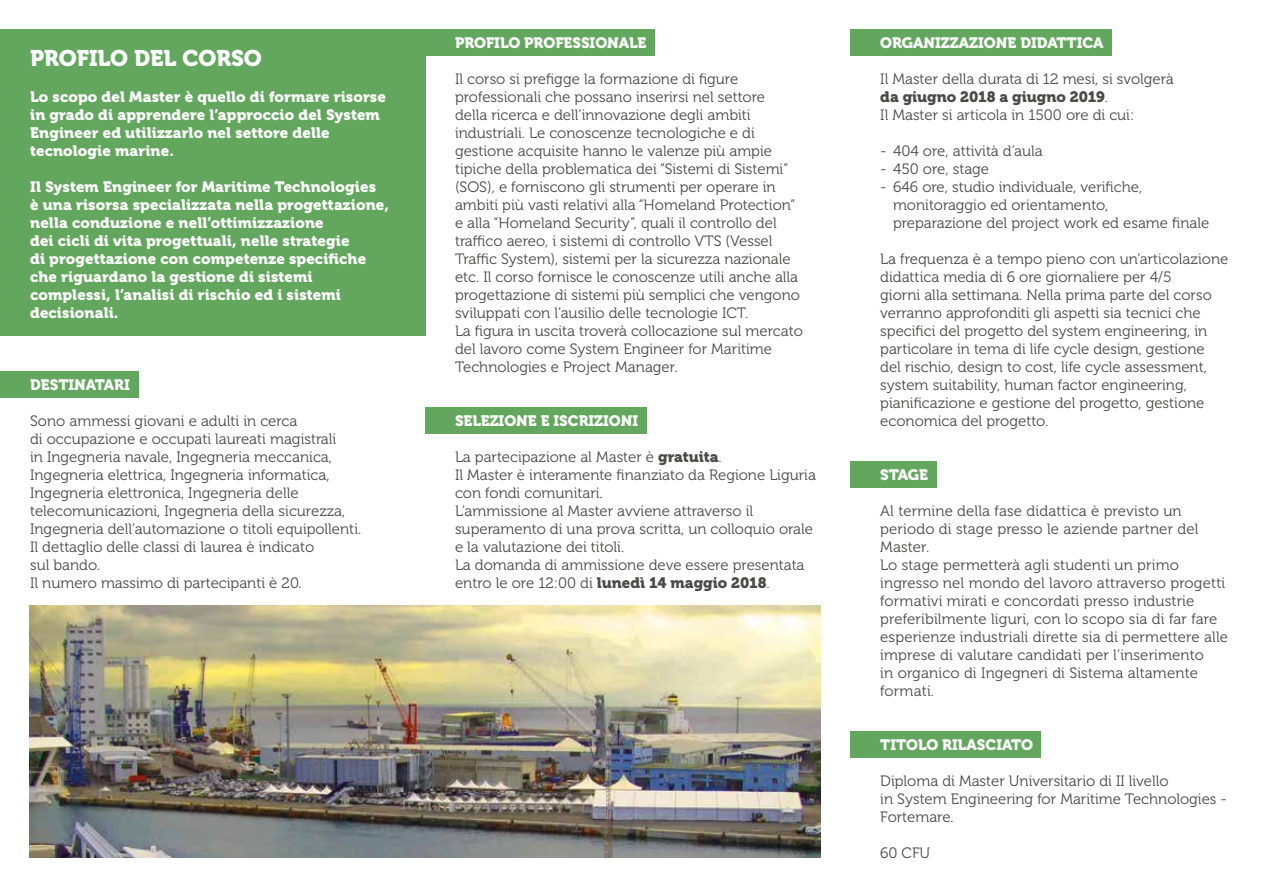
<style>
.page{position:relative;width:1263px;height:893px;background:#fff}
.page>*{position:absolute;margin:0;border:0;box-sizing:border-box;transform-origin:0 0}
.t1{font:22.5px "Museo 900";color:#fff}
.t2{font:15px/18px "Museo 300";color:#4a4a49}
.t3{font:15px/18px "Museo 900";letter-spacing:.01em;color:#fff}
.t4{font:15px "Museo 900";color:#4a4a49}
.s1{font-family:"Museo 900"}
.s2{font-family:"Museo 300"}
</style>
<div class="page">
<div style="left:850px;top:30px;width:262px;height:26px;background:#62a75d"></div>
<div style="left:850px;top:462px;width:86px;height:26px;background:#62a75d"></div>
<div style="left:850px;top:732px;width:191px;height:26px;background:#62a75d"></div>
<div style="left:0;top:30px;width:425px;height:306px;background:#62a75d"></div>
<div style="left:0;top:372px;width:138px;height:26px;background:#62a75d"></div>
<div style="left:400px;top:30px;width:255px;height:26px;background:#62a75d"></div>
<div style="left:425px;top:408px;width:222px;height:26px;background:#62a75d"></div>
<img style="left:30px;top:606px;width:791px;height:252px">
<h1 class="t1" style="left:30px;top:45px;width:233px">PROFILO DEL CORSO</h1>
<p class="t3" style="left:30px;top:88px;width:357px">Lo scopo del Master è quello di formare risorse in grado di apprendere l’approccio del System Engineer ed utilizzarlo nel settore delle tecnologie marine.</p>
<p class="t3" style="left:30px;top:178px;width:360px">Il System Engineer for Maritime Technologies<br>è una risorsa specializzata nella progettazione, nella conduzione e nell’ottimizzazione<br>dei cicli di vita progettuali, nelle strategie<br>di progettazione con competenze specifiche che riguardano la gestione di sistemi complessi, l’analisi di rischio ed i sistemi decisionali.</p>
<p class="t3" style="left:30px;top:376px;width:101px">DESTINATARI</p>
<p class="t2" style="left:30px;top:412px;width:333px">Sono ammessi giovani e adulti in cerca<br>di occupazione e occupati laureati magistrali<br>in Ingegneria navale, Ingegneria meccanica, Ingegneria elettrica, Ingegneria informatica, Ingegneria elettronica, Ingegneria delle telecomunicazioni, Ingegneria della sicurezza, Ingegneria dell’automazione o titoli equipollenti.<br>Il dettaglio delle classi di laurea è indicato<br>sul bando.<br>Il numero massimo di partecipanti è 20.</p>
<p class="t3" style="left:455px;top:34px;width:193px">PROFILO PROFESSIONALE</p>
<p class="t2" style="left:455px;top:70px;width:349px">Il corso si prefigge la formazione di figure professionali che possano inserirsi nel settore<br>della ricerca e dell’innovazione degli ambiti industriali. Le conoscenze tecnologiche e di gestione acquisite hanno le valenze più ampie tipiche della problematica dei “Sistemi di Sistemi” (SOS), e forniscono gli strumenti per operare in ambiti più vasti relativi alla “Homeland Protection” e alla “Homeland Security”, quali il controllo del traffico aereo, i sistemi di controllo VTS (Vessel Traffic System), sistemi per la sicurezza nazionale etc. Il corso fornisce le conoscenze utili anche alla progettazione di sistemi più semplici che vengono sviluppati con l’ausilio delle tecnologie ICT.<br>La figura in uscita troverà collocazione sul mercato del lavoro come System Engineer for Maritime Technologies e Project Manager.</p>
<p class="t3" style="left:455px;top:412px;width:185px">SELEZIONE E ISCRIZIONI</p>
<p class="t2" style="left:455px;top:448px;width:362px">La partecipazione al Master è <span class="s1">gratuita</span>.<br>Il Master è interamente finanziato da Regione Liguria con fondi comunitari.<br>L’ammissione al Master avviene attraverso il superamento di una prova scritta, un colloquio orale e la valutazione dei titoli.<br>La domanda di ammissione deve essere presentata entro le ore 12:00 di <span class="s1">lunedì 14 maggio 2018</span>.</p>
<p class="t3" style="left:880px;top:34px;width:225px">ORGANIZZAZIONE DIDATTICA</p>
<p class="t2" style="left:880px;top:70px;width:295px">Il Master della durata di 12 mesi, si svolgerà</p>
<p class="t4" style="left:880px;top:88px;width:229px">da giugno 2018 a giugno 2019<span class="s2">.</span></p>
<p class="t2" style="left:880px;top:106px;width:256px">Il Master si articola in 1500 ore di cui:</p>
<p class="t2" style="left:880px;top:142px;width:164px">- 404 ore, attività d’aula</p>
<p class="t2" style="left:880px;top:160px;width:110px">- 450 ore, stage</p>
<p class="t2" style="left:893px;top:178px;width:318px;text-indent:-13px">- 646 ore, studio individuale, verifiche, monitoraggio ed orientamento,<br>preparazione del project work ed esame finale</p>
<p class="t2" style="left:880px;top:250px;width:350px">La frequenza è a tempo pieno con un’articolazione didattica media di 6 ore giornaliere per 4/5<br>giorni alla settimana. Nella prima parte del corso verranno approfonditi gli aspetti sia tecnici che specifici del progetto del system engineering, in particolare in tema di life cycle design, gestione del rischio, design to cost, life cycle assessment, system suitability, human factor engineering, pianificazione e gestione del progetto, gestione economica del progetto.</p>
<p class="t3" style="left:880px;top:466px;width:49px">STAGE</p>
<p class="t2" style="left:880px;top:502px;width:349px">Al termine della fase didattica è previsto un periodo di stage presso le aziende partner del Master.<br>Lo stage permetterà agli studenti un primo ingresso nel mondo del lavoro attraverso progetti formativi mirati e concordati presso industrie preferibilmente liguri, con lo scopo sia di far fare esperienze industriali dirette sia di permettere alle imprese di valutare candidati per l’inserimento<br>in organico di Ingegneri di Sistema altamente formati.</p>
<p class="t3" style="left:880px;top:736px;width:154px">TITOLO RILASCIATO</p>
<p class="t2" style="left:880px;top:772px;width:348px">Diploma di Master Universitario di II livello<br>in System Engineering for Maritime Technologies -<br>Fortemare.</p>
<p class="t2" style="left:880px;top:844px;width:52px">60 CFU</p>
</div>
